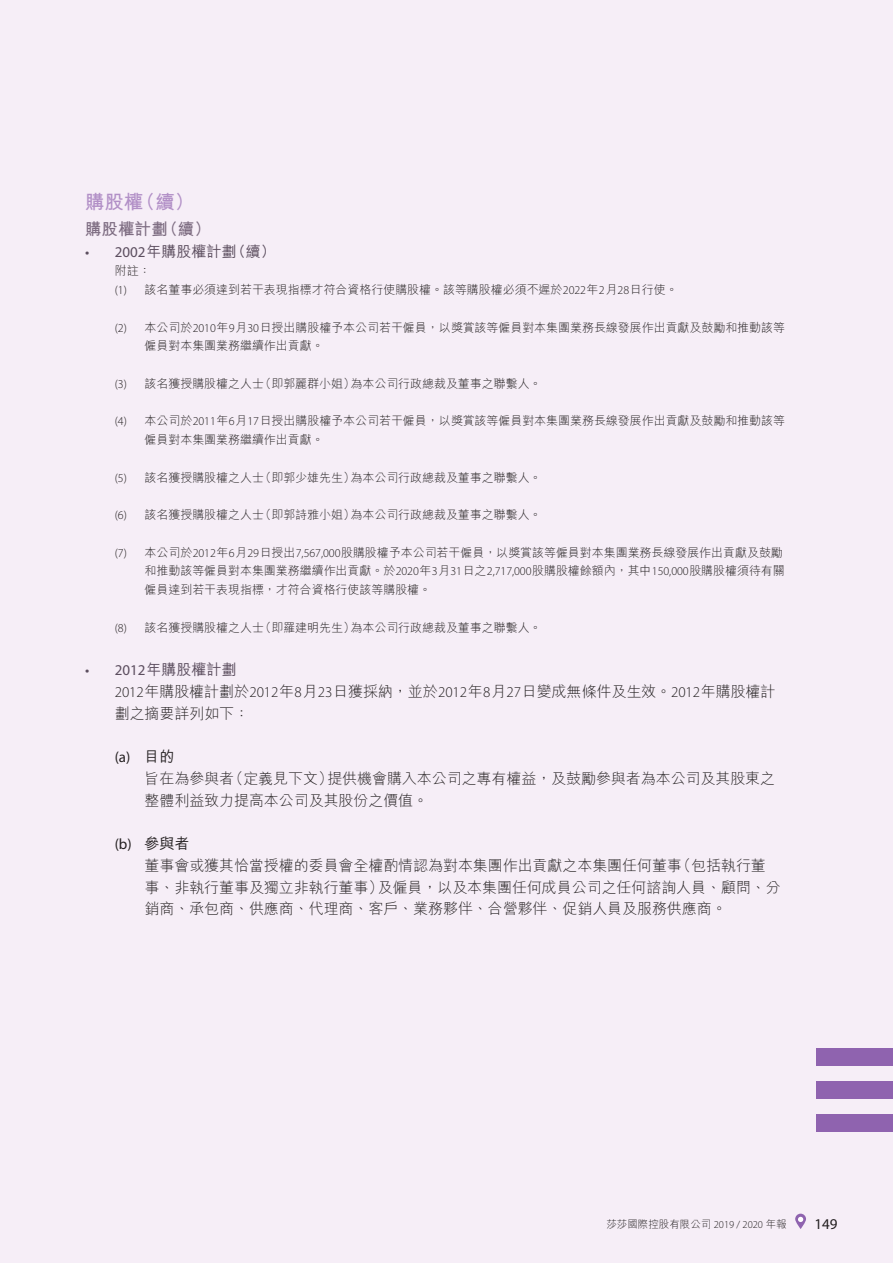
<style>
.page{position:relative;width:893px;height:1263px;background:#f6eef7}
.page>*{position:absolute;margin:0;border:0;box-sizing:border-box;transform-origin:0 0}
.t1{font:700 19.5px "M Hei HK";color:#b290c7}
.t2{font:700 16.5px "M Hei HK";color:#7e6d82}
.t3{font:300 15px/21.8px "M Hei HK";letter-spacing:-.005em;color:#231f20}
.t4{font:15px "Myriad Pro";color:#231f20}
.t5{font:500 15px "M Hei HK";color:#5c4e5f}
.t6{font:300 12px/18.8px "M Hei HK";letter-spacing:-.005em;color:#231f20}
.t7{font:300 10.5px "M Hei HK";color:#231f20}
.s1{font-family:"Myriad Pro";font-weight:400}
.s2{font-family:"Myriad Pro"}
.s3{font-family:"Myriad Pro";font-weight:400;color:#5c4e5f}
.s4{font-weight:500;color:#5c4e5f}
.s5{font-family:"M Hei HK";font-weight:500}
</style>
<div class="page">
<svg style="left:795px;top:1214px;width:11px;height:15px"></svg>
<svg style="left:798px;top:1217px;width:5px;height:5px"></svg>
<div style="left:816px;top:1048px;width:77px;height:17px;background:#8f63af"></div>
<div style="left:816px;top:1081px;width:77px;height:17px;background:#8f63af"></div>
<div style="left:816px;top:1114px;width:77px;height:17px;background:#8f63af"></div>
<h1 class="t1" style="left:85px;top:187px;width:111px">購股權（續）</h1>
<h2 class="t2" style="left:85px;top:217px;width:127px">購股權計劃（續）</h2>
<p class="t5" style="left:85px;top:240px;width:192px"><span class="s1">• 2002</span>年購股權計劃（續）</p>
<p class="t6" style="left:115px;top:261px;width:564px">附註：<br><span class="s2">(1)</span> 該名董事必須達到若干表現指標才符合資格行使購股權。該等購股權必須不遲於<span class="s2">2022</span>年<span class="s2">2</span>月<span class="s2">28</span>日行使。</p>
<p class="t6" style="left:145px;top:318px;width:642px;text-indent:-30px"><span class="s2">(2)</span> 本公司於<span class="s2">2010</span>年<span class="s2">9</span>月<span class="s2">30</span>日授出購股權予本公司若干僱員，以獎賞該等僱員對本集團業務長線發展作出貢獻及鼓勵和推動該等僱員對本集團業務繼續作出貢獻。</p>
<p class="t6" style="left:115px;top:374px;width:428px"><span class="s2">(3)</span> 該名獲授購股權之人士（即郭麗群小姐）為本公司行政總裁及董事之聯繫人。</p>
<p class="t6" style="left:145px;top:411px;width:642px;text-indent:-30px"><span class="s2">(4)</span> 本公司於<span class="s2">2011</span>年<span class="s2">6</span>月<span class="s2">17</span>日授出購股權予本公司若干僱員，以獎賞該等僱員對本集團業務長線發展作出貢獻及鼓勵和推動該等僱員對本集團業務繼續作出貢獻。</p>
<p class="t6" style="left:115px;top:468px;width:428px"><span class="s2">(5)</span> 該名獲授購股權之人士（即郭少雄先生）為本公司行政總裁及董事之聯繫人。</p>
<p class="t6" style="left:115px;top:505px;width:428px"><span class="s2">(6)</span> 該名獲授購股權之人士（即郭詩雅小姐）為本公司行政總裁及董事之聯繫人。</p>
<p class="t6" style="left:145px;top:543px;width:642px;text-indent:-30px"><span class="s2">(7)</span> 本公司於<span class="s2">2012</span>年<span class="s2">6</span>月<span class="s2">29</span>日授出<span class="s2">7,567,000</span>股購股權予本公司若干僱員，以獎賞該等僱員對本集團業務長線發展作出貢獻及鼓勵和推動該等僱員對本集團業務繼續作出貢獻。於<span class="s2">2020</span>年<span class="s2">3</span>月<span class="s2">31</span>日之<span class="s2">2,717,000</span>股購股權餘額內，其中<span class="s2">150,000</span>股購股權須待有關僱員達到若干表現指標，才符合資格行使該等購股權。</p>
<p class="t6" style="left:115px;top:618px;width:428px"><span class="s2">(8)</span> 該名獲授購股權之人士（即羅建明先生）為本公司行政總裁及董事之聯繫人。</p>
<p class="t3" style="left:115px;top:658px;width:662px;text-indent:-30px"><span class="s3">• 2012</span><span class="s4">年購股權計劃<br></span><span class="s2">2012</span>年購股權計劃於<span class="s2">2012</span>年<span class="s2">8</span>月<span class="s2">23</span>日獲採納，並於<span class="s2">2012</span>年<span class="s2">8</span>月<span class="s2">27</span>日變成無條件及生效。<span class="s2">2012</span>年購股權計劃之摘要詳列如下：</p>
<p class="t4" style="left:115px;top:748px;width:61px">(a) <span class="s5">目的</span></p>
<p class="t3" style="left:145px;top:767px;width:632px">旨在為參與者（定義見下文）提供機會購入本公司之專有權益，及鼓勵參與者為本公司及其股東之整體利益致力提高本公司及其股份之價值。</p>
<p class="t4" style="left:115px;top:835px;width:76px">(b) <span class="s5">參與者</span></p>
<p class="t3" style="left:145px;top:854px;width:638px">董事會或獲其恰當授權的委員會全權酌情認為對本集團作出貢獻之本集團任何董事（包括執行董事、非執行董事及獨立非執行董事）及僱員，以及本集團任何成員公司之任何諮詢人員、顧問、分銷商、承包商、供應商、代理商、客戶、業務夥伴、合營夥伴、促銷人員及服務供應商。</p>
<p class="t7" style="left:606px;top:1219px;width:182px">莎莎國際控股有限公司 <span class="s2">2019 / 2020</span> 年報</p>
<p class="t4" style="left:814px;top:1215px;width:25px">149</p>
</div>
